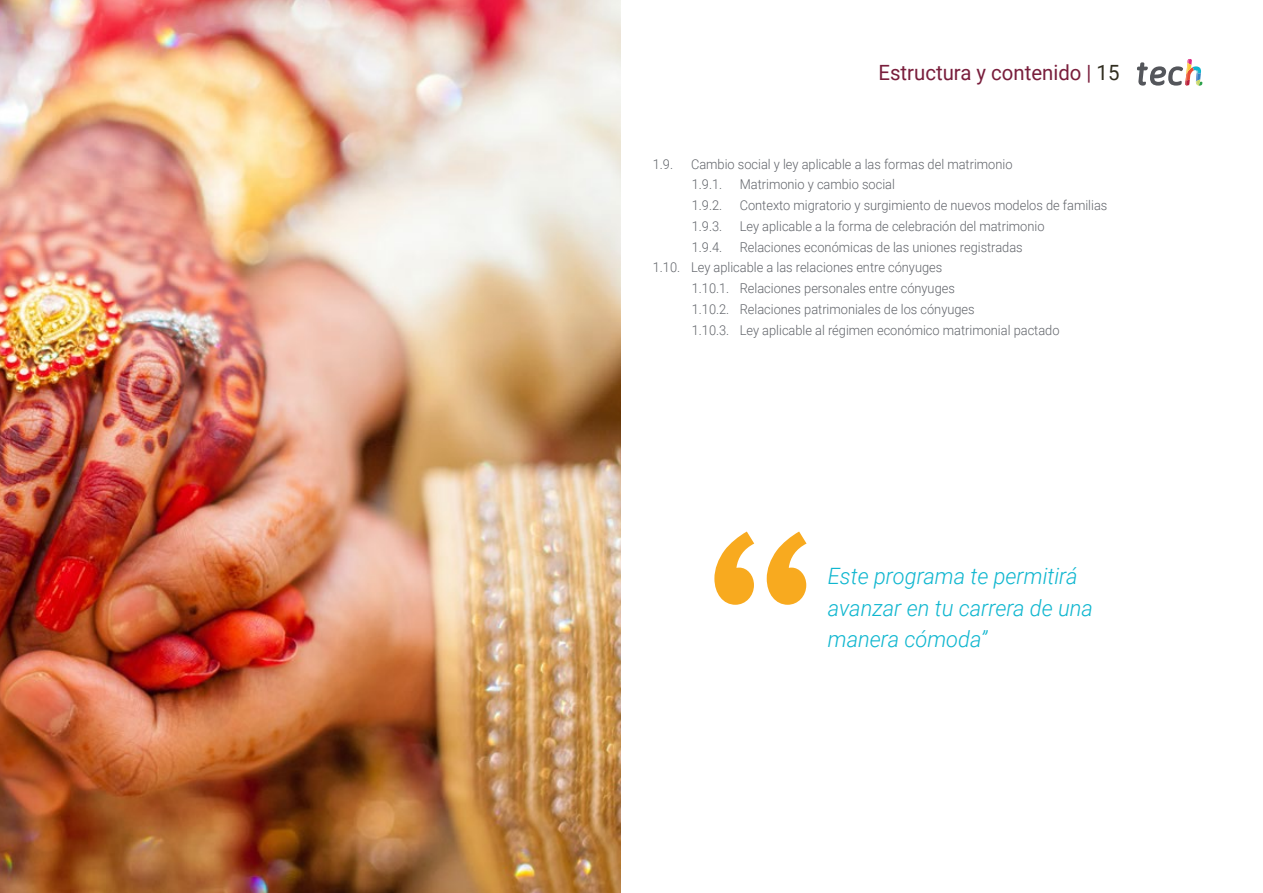
<style>
.page{position:relative;width:1263px;height:893px;background:#fff}
.page>*{position:absolute;margin:0;border:0;box-sizing:border-box;transform-origin:0 0}
.t1{font:italic 300 22.5px/31.5px "Roboto";color:#0fb6cf}
.t2{font:21px "Roboto";color:#791e3c}
.t3{font:300 13.5px/20.7px "Roboto";color:#61646a;scale:.95 1}
.s1{color:#312e20}
</style>
<div class="page">
<img style="left:0;top:0;width:621px;height:893px">
<svg style="left:1137px;top:59px;width:65px;height:27px"></svg>
<svg style="left:714px;top:531px;width:92px;height:74px"></svg>
<h2 class="t2" style="left:878px;top:57px;width:242px">Estructura y contenido | <span class="s1">15</span></h2>
<p class="t3" style="left:653px;top:153px;width:23px">1.9.</p>
<p class="t3" style="left:691px;top:153px;width:340px">Cambio social y ley aplicable a las formas del matrimonio<br>1.9.1.</p>
<p class="t3" style="left:740px;top:174px;width:165px">Matrimonio y cambio social</p>
<p class="t3" style="left:692px;top:194px;width:34px">1.9.2.</p>
<p class="t3" style="left:740px;top:194px;width:388px">Contexto migratorio y surgimiento de nuevos modelos de familias</p>
<p class="t3" style="left:692px;top:215px;width:34px">1.9.3.</p>
<p class="t3" style="left:740px;top:215px;width:322px">Ley aplicable a la forma de celebración del matrimonio</p>
<p class="t3" style="left:692px;top:236px;width:34px">1.9.4.</p>
<p class="t3" style="left:740px;top:236px;width:299px">Relaciones económicas de las uniones registradas</p>
<p class="t3" style="left:653px;top:257px;width:306px">1.10. Ley aplicable a las relaciones entre cónyuges</p>
<p class="t3" style="left:692px;top:277px;width:278px">1.10.1. Relaciones personales entre cónyuges</p>
<p class="t3" style="left:692px;top:298px;width:299px">1.10.2. Relaciones patrimoniales de los cónyuges</p>
<p class="t3" style="left:692px;top:319px;width:389px">1.10.3. Ley aplicable al régimen económico matrimonial pactado</p>
<h1 class="t1" style="left:828px;top:559px;width:267px">Este programa te permitirá avanzar en tu carrera de una manera cómoda”</h1>
</div>
